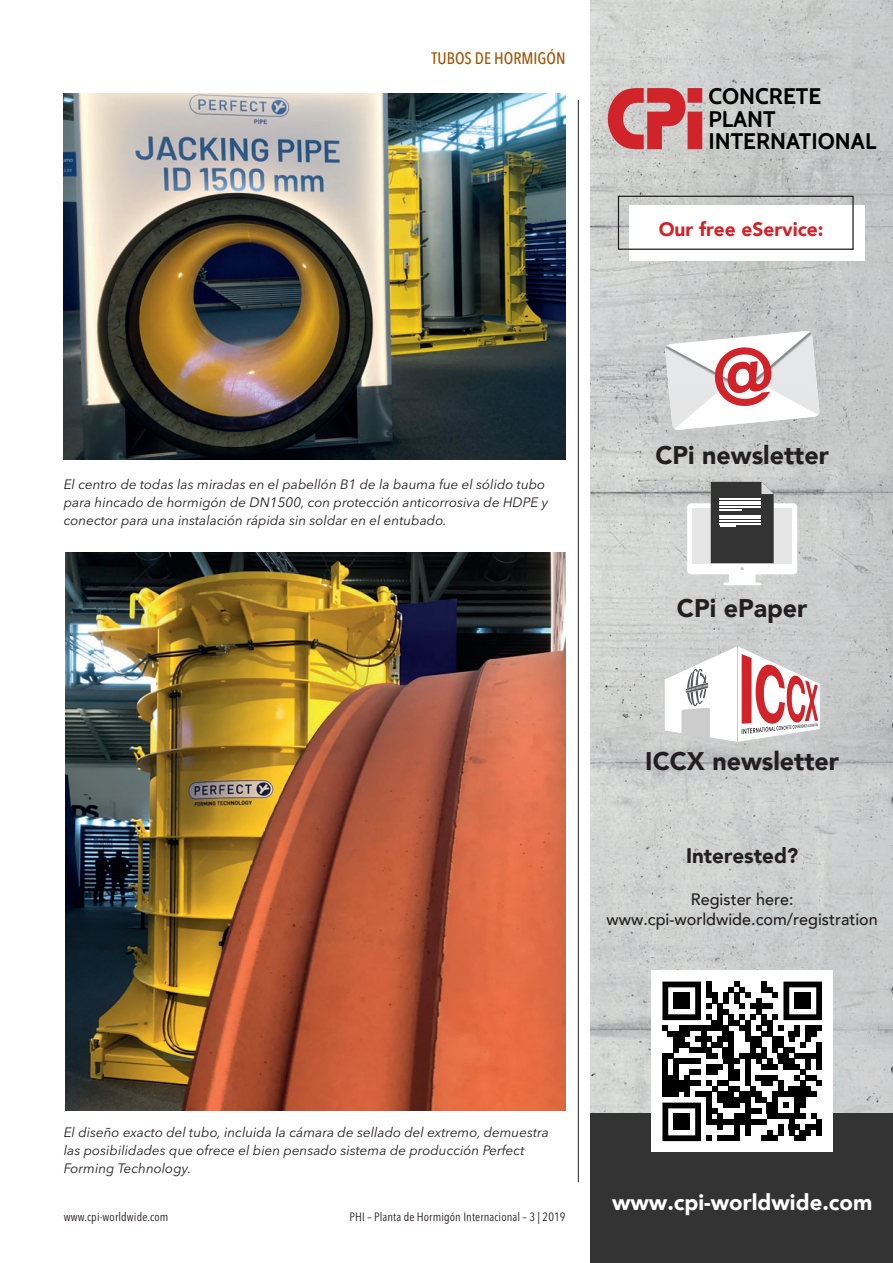
<style>
.page{position:relative;width:893px;height:1263px;background:#fff}
.page>*{position:absolute;margin:0;border:0;box-sizing:border-box;transform-origin:0 0}
.t1{font:900 25.5px "Avenir";color:#231f20}
.t2{font:700 22.5px/22.5px "Cabin";color:#000}
.t3{font:900 22.2px "Avenir";color:#fff}
.t4{font:900 21px "Avenir";color:#231f20}
.t5{font:900 19.5px "Avenir";color:#d1232a}
.t6{font:500 16.5px/19.8px "Avenir";color:#231f20;text-align:center}
.t7{font:500 16.5px "Avenir Next Condensed";color:#9c5506}
.t8{font:italic 13.5px/18px "Avenir Next";color:#231f20}
.t9{font:12px "Avenir Next Condensed";letter-spacing:.01em;color:#231f20}
</style>
<div class="page">
<hr style="left:578px;top:100px;width:1px;height:1082px;background:#231f20">
<img style="left:591px;top:0;width:302px;height:1113px">
<div style="left:629px;top:205px;width:235px;height:56px;background:#fff"></div>
<div style="left:618px;top:196px;width:236px;height:54px;border:1px solid #231f20"></div>
<div style="left:591px;top:1113px;width:302px;height:150px;background:#333"></div>
<div style="left:651px;top:970px;width:182px;height:182px;background:#fff"></div>
<svg style="left:662px;top:981px;width:160px;height:160px"></svg>
<div style="left:673px;top:992px;width:17px;height:17px;background:#000001"></div>
<div style="left:794px;top:992px;width:17px;height:17px;background:#000001"></div>
<div style="left:673px;top:1113px;width:17px;height:17px;background:#000001"></div>
<svg style="left:608px;top:88px;width:94px;height:61px;background:#cf6569"></svg>
<svg style="left:687px;top:482px;width:110px;height:103px"></svg>
<svg style="left:663px;top:644px;width:158px;height:100px"></svg>
<img style="left:64px;top:94px;width:501px;height:365px">
<img style="left:65px;top:553px;width:500px;height:557px">
<svg style="left:665px;top:331px;width:155px;height:99px"></svg>
<p class="t7" style="left:432px;top:51px;width:135px">TUBOS DE HORMIGÓN</p>
<h2 class="t2" style="left:708px;top:85px;width:169px">CONCRETE<br>PLANT<br>INTERNATIONAL</h2>
<h3 class="t5" style="left:659px;top:216px;width:166px">Our free eService:</h3>
<p class="t8" style="left:64px;top:476px;width:486px">El centro de todas las miradas en el pabellón B1 de la bauma fue el sólido tubo para hincado de hormigón de DN1500, con protección anticorrosiva de HDPE y conector para una instalación rápida sin soldar en el entubado.</p>
<h1 class="t1" style="left:655px;top:439px;width:175px">CPi newsletter</h1>
<h1 class="t1" style="left:677px;top:592px;width:132px">CPi ePaper</h1>
<h1 class="t1" style="left:645px;top:745px;width:195px">ICCX newsletter</h1>
<h3 class="t4" style="left:686px;top:842px;width:114px">Interested?</h3>
<p class="t6" style="left:607px;top:890px;width:273px">Register here: www.cpi-worldwide.com/registration</p>
<p class="t8" style="left:64px;top:1124px;width:487px">El diseño exacto del tubo, incluida la cámara de sellado del extremo, demuestra las posibilidades que ofrece el bien pensado sistema de producción Perfect<br>Forming Technology.</p>
<p class="t9" style="left:64px;top:1211px;width:106px">www.cpi-worldwide.com</p>
<p class="t9" style="left:349px;top:1211px;width:218px">PHI – Planta de Hormigón Internacional – 3 | 2019</p>
<h3 class="t3" style="left:612px;top:1187px;width:262px">www.cpi-worldwide.com</h3>
</div>
